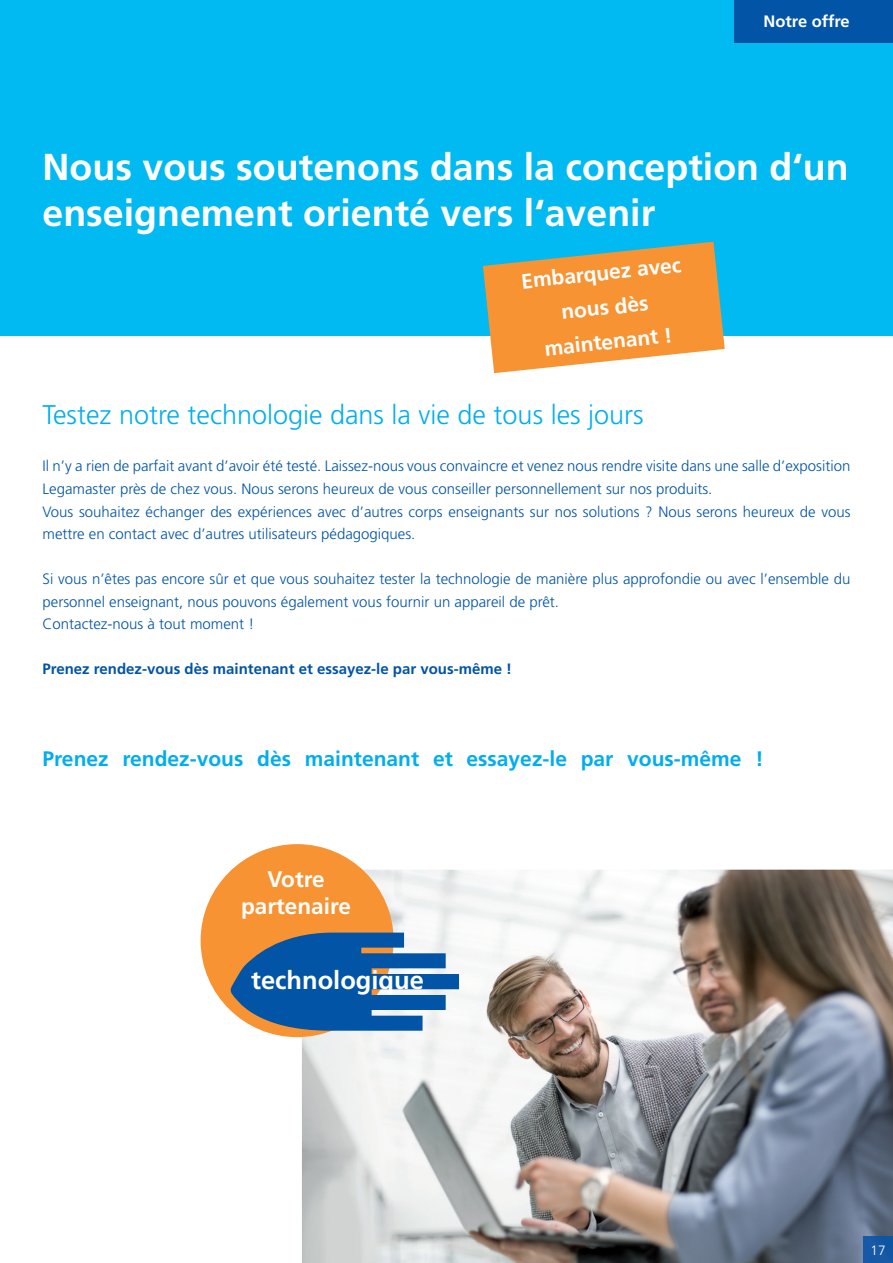
<style>
.page{position:relative;width:893px;height:1263px;background:#fff}
.page>*{position:absolute;margin:0;border:0;box-sizing:border-box;transform-origin:0 0}
.t1{font:700 37.5px/46.5px "Frutiger LT Std";color:#fff}
.t2{font:300 27px "Frutiger LT Std";color:#00aeef}
.t3{font:700 25.5px "Frutiger LT Std";color:#fff}
.t4{font:700 22.5px/27px "Frutiger LT Std";color:#fff;text-align:center}
.t5{font:700 21px "Frutiger LT Std";color:#00aeef}
.t6{font:700 21px/34.5px "Frutiger LT Std";color:#fff;text-align:center}
.t7{font:700 16.5px "Frutiger LT Std";color:#fff}
.t8{font:300 15px/22.5px "Frutiger LT Std";color:#0154a6}
.t9{font:700 15px "Frutiger LT Std";color:#0154a6}
.t10{font:300 13.5px "Frutiger LT Std";color:#fff}
</style>
<div class="page">
<div style="left:0;top:0;width:893px;height:336px;background:#00baf1"></div>
<svg style="left:483px;top:242px;width:242px;height:131px"></svg>
<div style="left:735px;top:0;width:158px;height:43px;background:#0154a6"></div>
<img style="left:302px;top:870px;width:591px;height:393px">
<div style="left:201px;top:844px;width:193px;height:193px;background:#f79332;border-radius:50%"></div>
<svg style="left:230px;top:932px;width:229px;height:99px"></svg>
<img style="left:863px;top:1236px;width:30px;height:27px">
<p class="t7" style="left:764px;top:12px;width:88px">Notre offre</p>
<h1 class="t1" style="left:43px;top:144px;width:808px">Nous vous soutenons dans la conception d‘un enseignement orienté vers l‘avenir</h1>
<h3 class="t6" style="left:519px;top:264px;width:162px;rotate:-6deg">Embarquez avec nous dès maintenant !</h3>
<h2 class="t2" style="left:43px;top:400px;width:603px">Testez notre technologie dans la vie de tous les jours</h2>
<p class="t8" style="left:43px;top:455px;width:809px">Il n’y a rien de parfait avant d’avoir été testé. Laissez-nous vous convaincre et venez nous rendre visite dans une salle d’exposition Legamaster près de chez vous. Nous serons heureux de vous conseiller personnellement sur nos produits.<br>Vous souhaitez échanger des expériences avec d’autres corps enseignants sur nos solutions ? Nous serons heureux de vous mettre en contact avec d’autres utilisateurs pédagogiques.</p>
<p class="t8" style="left:43px;top:568px;width:809px">Si vous n’êtes pas encore sûr et que vous souhaitez tester la technologie de manière plus approfondie ou avec l’ensemble du personnel enseignant, nous pouvons également vous fournir un appareil de prêt.<br>Contactez-nous à tout moment !</p>
<p class="t9" style="left:43px;top:660px;width:471px">Prenez rendez-vous dès maintenant et essayez-le par vous-même !</p>
<h3 class="t5" style="left:43px;top:746px;width:722px">Prenez rendez-vous dès maintenant et essayez-le par vous-même !</h3>
<h3 class="t4" style="left:241px;top:865px;width:111px">Votre partenaire</h3>
<h3 class="t3" style="left:251px;top:965px;width:174px">technologique</h3>
<p class="t10" style="left:871px;top:1242px;width:17px">17</p>
</div>
